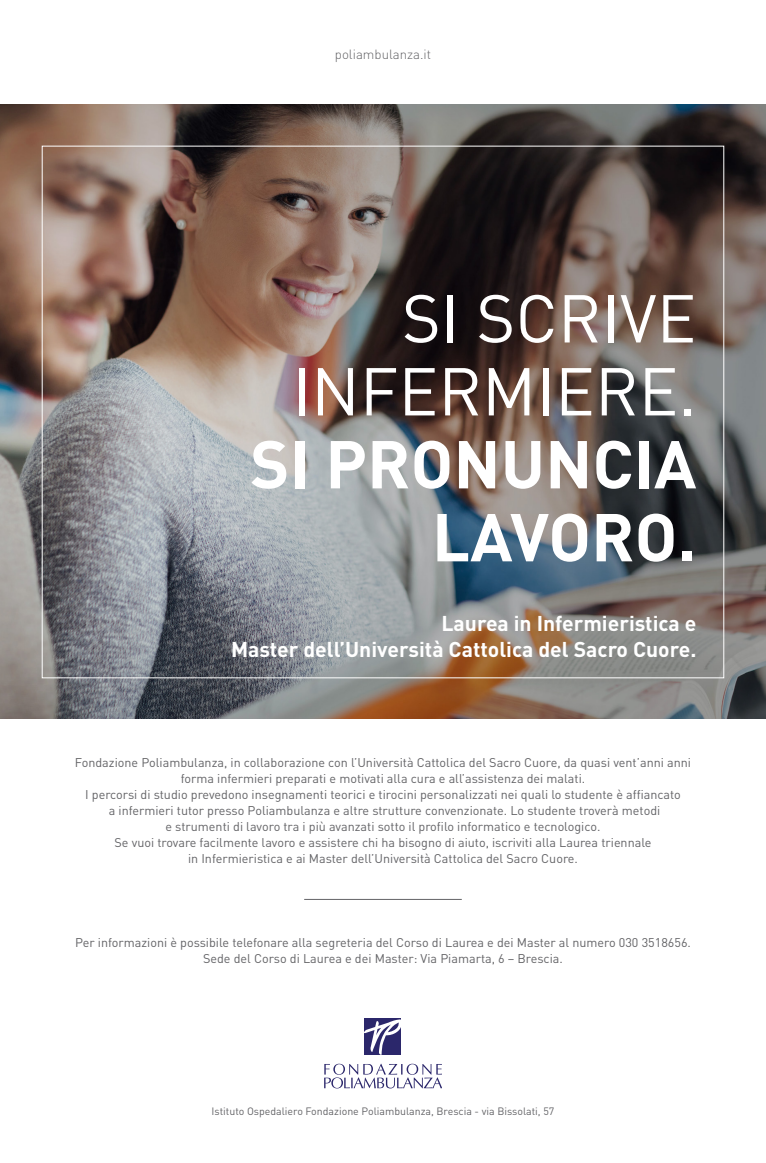
<style>
.page{position:relative;width:766px;height:1163px;background:#fff}
.page>*{position:absolute;margin:0;border:0;box-sizing:border-box;transform-origin:0 0}
.t1{font:66.5px/72.9px "DIN";color:#fff;text-align:right}
.t2{font:700 21.2px "DIN";color:#fff}
.t3{font:300 13.2px "DIN";color:#636366}
.t4{font:12.6px/16px "DIN";color:#636366;text-align:center}
.t5{font:10.6px "DIN";color:#636366}
.s1{font-weight:700}
</style>
<div class="page">
<img style="left:0;top:104px;width:765px;height:614px">
<div style="left:364px;top:1017px;width:37px;height:37px;background:#2b276b"></div>
<svg style="left:364px;top:1019px;width:37px;height:35px"></svg>
<svg style="left:324px;top:1063px;width:118px;height:25px"></svg>
<hr style="left:304px;top:899px;width:157px;height:1px;background:#636366">
<p class="t3" style="left:335px;top:46px;width:98px">poliambulanza.it</p>
<p class="t1" style="left:250px;top:281px;width:447px">SI SCRIVE<br>INFERMIERE.<br><span class="s1">SI PRONUNCIA<br>LAVORO.</span></p>
<p class="t2" style="left:441px;top:609px;width:256px">Laurea in Infermieristica e</p>
<p class="t2" style="left:231px;top:635px;width:467px">Master dell’Università Cattolica del Sacro Cuore.</p>
<p class="t4" style="left:75px;top:754px;width:617px">Fondazione Poliambulanza, in collaborazione con l’Università Cattolica del Sacro Cuore, da quasi vent’anni anni forma infermieri preparati e motivati alla cura e all’assistenza dei malati.</p>
<p class="t4" style="left:85px;top:786px;width:597px">I percorsi di studio prevedono insegnamenti teorici e tirocini personalizzati nei quali lo studente è affiancato a infermieri tutor presso Poliambulanza e altre strutture convenzionate. Lo studente troverà metodi<br>e strumenti di lavoro tra i più avanzati sotto il profilo informatico e tecnologico.</p>
<p class="t4" style="left:114px;top:834px;width:538px">Se vuoi trovare facilmente lavoro e assistere chi ha bisogno di aiuto, iscriviti alla Laurea triennale in Infermieristica e ai Master dell’Università Cattolica del Sacro Cuore.</p>
<p class="t4" style="left:75px;top:933px;width:617px">Per informazioni è possibile telefonare alla segreteria del Corso di Laurea e dei Master al numero 030 3518656.</p>
<p class="t4" style="left:203px;top:949px;width:361px">Sede del Corso di Laurea e dei Master: Via Piamarta, 6 – Brescia.</p>
<p class="t5" style="left:211px;top:1103px;width:344px">Istituto Ospedaliero Fondazione Poliambulanza, Brescia - via Bissolati, 57</p>
</div>
